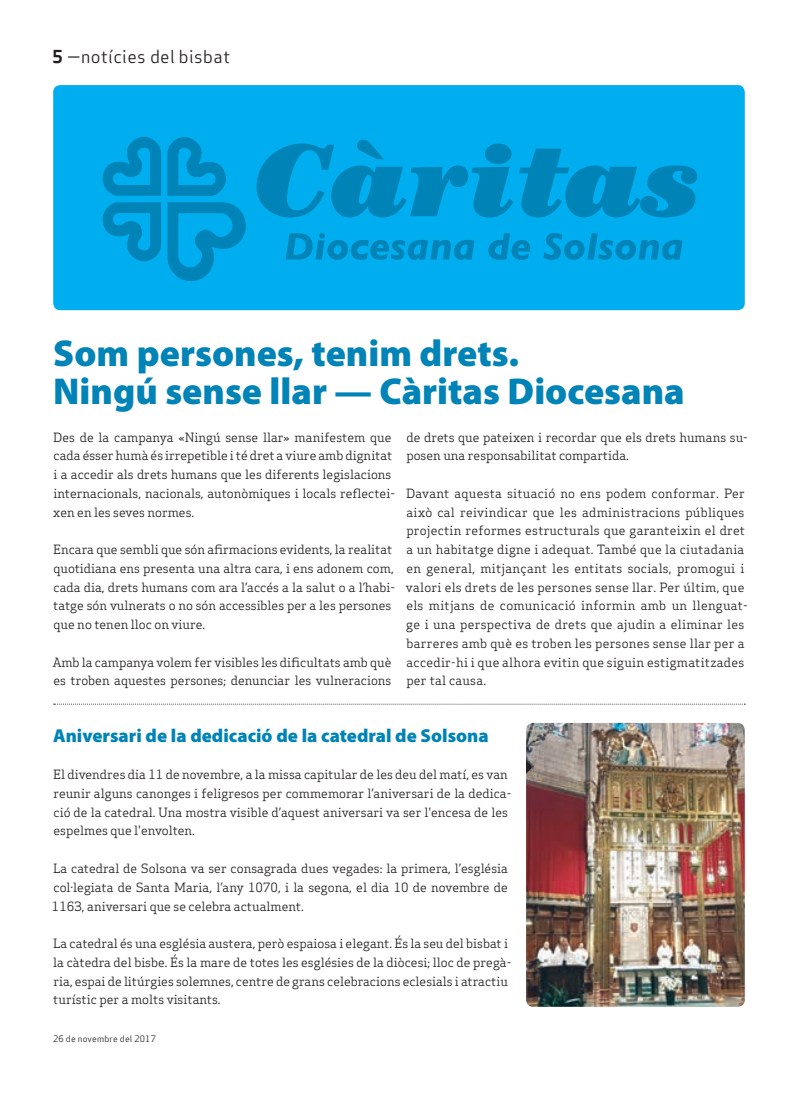
<style>
.page{position:relative;width:798px;height:1099px;background:#fff}
.page>*{position:absolute;margin:0;border:0;box-sizing:border-box;transform-origin:0 0}
.Titulars{font:900 37.5px "Myriad Pro";color:#0083b6}
.Titular_Petit{font:900 18.75px "Myriad Pro";color:#0083b6}
.Capçalera{font:17.5px "Apex Sans Book T";letter-spacing:.02em;color:#231f20}
.Text_General{font:12.5px/18.8px "Apex Serif";color:#231f20}
.Text_General-2{font:12.5px/18.8px "Apex Serif";letter-spacing:.02em;color:#231f20}
.Data_Peu{font:8.75px "Apex Sans Book T";letter-spacing:.02em;color:#231f20}
.s1{font-family:"Apex Sans Bold T"}
</style>
<div class="page">
<img style="left:526px;top:723px;width:218px;height:283px">
<svg style="left:54px;top:703px;width:691px;height:1px"></svg>
<svg style="left:526px;top:760px;width:6px;height:13px"></svg>
<div style="left:53px;top:85px;width:691px;height:225px;background:#00aeef;border-radius:7px"></div>
<svg style="left:256px;top:140px;width:257px;height:77px"></svg>
<svg style="left:519px;top:149px;width:178px;height:68px"></svg>
<svg style="left:102px;top:137px;width:144px;height:144px"></svg>
<svg style="left:286px;top:233px;width:396px;height:27px"></svg>
<p class="Capçalera" style="left:52px;top:46px;width:179px"><span class="s1">5</span> —notícies del bisbat</p>
<p class="Titulars" style="left:53px;top:329px;width:467px">Som persones, tenim drets.</p>
<p class="Titulars" style="left:53px;top:366px;width:633px">Ningú sense llar — Càritas Diocesana</p>
<p class="Text_General" style="left:53px;top:427px;width:343px">Des de la campanya «Ningú sense llar» manifestem que cada ésser humà és irrepetible i té dret a viure amb dignitat i a accedir als drets humans que les diferents legislacions internacionals, nacionals, autonòmiques i locals reflectei&shy;xen en les seves normes.</p>
<p class="Text_General" style="left:53px;top:540px;width:343px">Encara que sembli que són afirmacions evidents, la realitat quotidiana ens presenta una altra cara, i ens adonem com, cada dia, drets humans com ara l’accés a la salut o a l’habi&shy;tatge són vulnerats o no són accessibles per a les persones que no tenen lloc on viure.</p>
<p class="Text_General" style="left:53px;top:652px;width:340px">Amb la campanya volem fer visibles les dificultats amb què es troben aquestes persones; denunciar les vulneracions</p>
<p class="Text_General" style="left:406px;top:427px;width:343px">de drets que pateixen i recordar que els drets humans su&shy;posen una responsabilitat compartida.</p>
<p class="Text_General-2" style="left:406px;top:483px;width:343px">Davant aquesta situació no ens podem conformar. Per això cal reivindicar que les administracions públiques projectin reformes estructurals que garanteixin el dret a un habitatge digne i adequat. També que la ciutadania en general, mitjançant les entitats socials, promogui i valori els drets de les persones sense llar. Per últim, que els mitjans de comunicació informin amb un llenguat&shy;ge i una perspectiva de drets que ajudin a eliminar les barreres amb què es troben les persones sense llar per a accedir-hi i que alhora evitin que siguin estigmatitzades per tal causa.</p>
<p class="Titular_Petit" style="left:53px;top:722px;width:437px">Aniversari de la dedicació de la catedral de Solsona</p>
<p class="Text_General" style="left:53px;top:765px;width:459px">El divendres dia 11 de novembre, a la missa capitular de les deu del matí, es van reunir alguns canonges i feligresos per commemorar l’aniversari de la dedica&shy;ció de la catedral. Una mostra visible d’aquest aniversari va ser l'encesa de les espelmes que l'envolten.</p>
<p class="Text_General" style="left:52px;top:858px;width:457px;text-align:justify">La catedral de Solsona va ser consagrada dues vegades: la primera, l’església col·legiata de Santa Maria, l’any 1070, i la segona, el dia 10 de novembre de 1163, aniversari que se celebra actualment.</p>
<p class="Text_General" style="left:53px;top:933px;width:459px">La catedral és una església austera, però espaiosa i elegant. És la seu del bisbat i la càtedra del bisbe. És la mare de totes les esglésies de la diòcesi; lloc de pregà&shy;ria, espai de litúrgies solemnes, centre de grans celebracions eclesials i atractiu turístic per a molts visitants.</p>
<p class="Data_Peu" style="left:53px;top:1032px;width:104px">26 de novembre del 2017</p>
</div>
